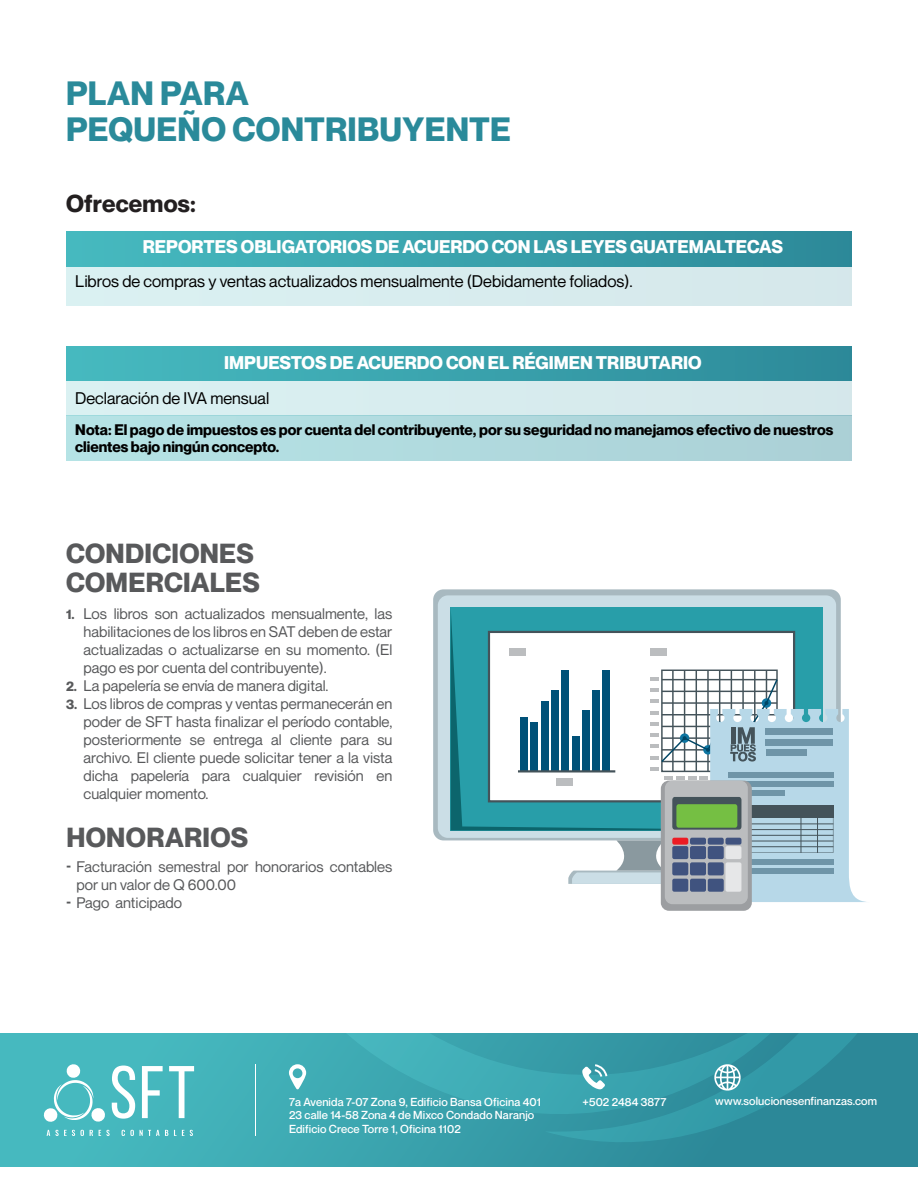
<style>
.page{position:relative;width:918px;height:1188px;background:#fff}
.page>*{position:absolute;margin:0;border:0;box-sizing:border-box;transform-origin:0 0}
.t1{font:700 33px/36px "Neue Montreal";letter-spacing:.01em;color:#2a8a9a}
.t2{font:700 27px/28.5px "Neue Montreal";letter-spacing:.01em;color:#58595b}
.t3{font:700 24px "Neue Montreal";letter-spacing:.01em;color:#231f20}
.t4{font:700 18px "Neue Montreal";color:#fff}
.t5{font:16.5px "Neue Montreal";color:#000}
.t6{font:15px/18px "Neue Montreal";color:#58595b}
.t7{font:700 15px/16.5px "Neue Montreal";color:#000}
.t8{font:700 13.5px/18px "Neue Montreal";color:#58595b}
.t9{font:500 11.4px/13.6px "Neue Montreal";letter-spacing:.01em;color:#fff}
</style>
<div class="page">
<div style="left:66px;top:347px;width:786px;height:34px;background:linear-gradient(to right,#47bbc1,#2d8a99)"></div>
<div style="left:433px;top:589px;width:408px;height:251px;background:#a8b9c0;border-radius:10px"></div>
<div style="left:438px;top:595px;width:398px;height:243px;background:#cbdee6;border-radius:10px"></div>
<svg style="left:451px;top:607px;width:372px;height:223px;background:#2598a3"></svg>
<div style="left:488px;top:631px;width:307px;height:171px;background:#fff;border:2px solid #44535a"></div>
<div style="left:510px;top:648px;width:16px;height:8px;background:#bbbdbf"></div>
<div style="left:650px;top:648px;width:17px;height:8px;background:#bbbdbf"></div>
<div style="left:557px;top:778px;width:16px;height:7px;background:#bbbdbf"></div>
<div style="left:603px;top:670px;width:7px;height:101px;background:#005178"></div>
<div style="left:561px;top:670px;width:8px;height:101px;background:#005178"></div>
<div style="left:551px;top:690px;width:7px;height:81px;background:#005178"></div>
<div style="left:541px;top:701px;width:7px;height:70px;background:#005178"></div>
<div style="left:531px;top:722px;width:7px;height:49px;background:#005178"></div>
<div style="left:521px;top:717px;width:7px;height:54px;background:#005178"></div>
<hr style="left:518px;top:770px;width:97px;height:2px;background:#44535a">
<div style="left:661px;top:670px;width:117px;height:102px;background:#fff;border:1px solid #44535a"></div>
<hr style="left:672px;top:670px;width:2px;height:101px;background:#44535a">
<hr style="left:684px;top:670px;width:1px;height:101px;background:#44535a">
<hr style="left:696px;top:670px;width:1px;height:101px;background:#44535a">
<hr style="left:707px;top:670px;width:2px;height:101px;background:#44535a">
<hr style="left:719px;top:670px;width:1px;height:101px;background:#44535a">
<hr style="left:731px;top:670px;width:1px;height:101px;background:#44535a">
<hr style="left:742px;top:670px;width:2px;height:101px;background:#44535a">
<hr style="left:754px;top:670px;width:2px;height:101px;background:#44535a">
<hr style="left:766px;top:670px;width:1px;height:101px;background:#44535a">
<svg style="left:661px;top:781px;width:91px;height:130px"></svg>
<svg style="left:568px;top:677px;width:298px;height:225px"></svg>
<div style="left:66px;top:381px;width:786px;height:34px;background:#d8ecee"></div>
<div style="left:66px;top:415px;width:786px;height:45px;background:#b0dade"></div>
<div style="left:66px;top:232px;width:786px;height:34px;background:linear-gradient(to right,#47bbc1,#2d8a99)"></div>
<div style="left:66px;top:266px;width:786px;height:40px;background:#d8ecee"></div>
<div style="left:0;top:1034px;width:918px;height:133px;background:linear-gradient(to right,#49bec3,#277f91)"></div>
<svg style="left:43px;top:1063px;width:63px;height:60px"></svg>
<svg style="left:112px;top:1066px;width:23px;height:53px"></svg>
<svg style="left:142px;top:1066px;width:21px;height:52px"></svg>
<svg style="left:169px;top:1066px;width:25px;height:52px"></svg>
<svg style="left:47px;top:1130px;width:37px;height:6px"></svg>
<svg style="left:90px;top:1130px;width:3px;height:6px"></svg>
<svg style="left:99px;top:1130px;width:11px;height:6px"></svg>
<svg style="left:122px;top:1130px;width:12px;height:6px"></svg>
<svg style="left:140px;top:1130px;width:28px;height:6px"></svg>
<svg style="left:174px;top:1130px;width:10px;height:6px"></svg>
<svg style="left:190px;top:1130px;width:3px;height:6px"></svg>
<svg style="left:234px;top:1034px;width:311px;height:80px;background:#3eaab4"></svg>
<svg style="left:289px;top:1064px;width:17px;height:25px"></svg>
<svg style="left:545px;top:1034px;width:373px;height:111px;background:#3394a2"></svg>
<hr style="left:255px;top:1064px;width:1px;height:72px;background:#fff">
<h1 class="t1" style="left:66px;top:75px;width:446px">PLAN PARA<br>PEQUEÑO CONTRIBUYENTE</h1>
<h3 class="t3" style="left:66px;top:188px;width:131px">Ofrecemos:</h3>
<p class="t4" style="left:143px;top:235px;width:642px">REPORTES OBLIGATORIOS DE ACUERDO CON LAS LEYES GUATEMALTECAS</p>
<p class="t5" style="left:75px;top:271px;width:559px">Libros de compras y ventas actualizados mensualmente (Debidamente foliados).</p>
<p class="t4" style="left:224px;top:352px;width:479px">IMPUESTOS DE ACUERDO CON EL RÉGIMEN TRIBUTARIO</p>
<p class="t5" style="left:75px;top:388px;width:196px">Declaración de IVA mensual</p>
<p class="t7" style="left:75px;top:422px;width:760px">Nota: El pago de impuestos es por cuenta del contribuyente, por su seguridad no manejamos efectivo de nuestros clientes bajo ningún concepto.</p>
<h2 class="t2" style="left:66px;top:539px;width:195px">CONDICIONES<br>COMERCIALES</h2>
<p class="t6" style="left:84px;top:605px;width:310px">Los libros son actualizados mensualmente, las habilitaciones de los libros en SAT deben de estar actualizadas o actualizarse en su momento. (El pago es por cuenta del contribuyente).<br>La papelería se envía de manera digital.<br>Los libros de compras y ventas permanecerán en poder de SFT hasta finalizar el período contable, posteriormente se entrega al cliente para su archivo. El cliente puede solicitar tener a la vista dicha papelería para cualquier revisión en cualquier momento.</p>
<p class="t8" style="left:66px;top:605px;width:10px">1.</p>
<p class="t8" style="left:66px;top:677px;width:13px">2.<br>3.</p>
<h2 class="t2" style="left:66px;top:823px;width:183px">HONORARIOS</h2>
<p class="t6" style="left:77px;top:858px;width:317px">Facturación semestral por honorarios contables por un valor de Q 600.00<br>Pago anticipado</p>
<p class="t8" style="left:66px;top:856px;width:6px">-</p>
<p class="t8" style="left:66px;top:892px;width:6px">-</p>
<p class="t9" style="left:289px;top:1095px;width:253px">7a Avenida 7-07 Zona 9, Edificio Bansa Oficina 401<br>23 calle 14-58 Zona 4 de Mixco Condado Naranjo<br>Edificio Crece Torre 1, Oficina 1102</p>
<p class="t9" style="left:583px;top:1095px;width:85px">+502 2484 3877</p>
<p class="t9" style="left:715px;top:1094px;width:163px">www.solucionesenfinanzas.com</p>
</div>
